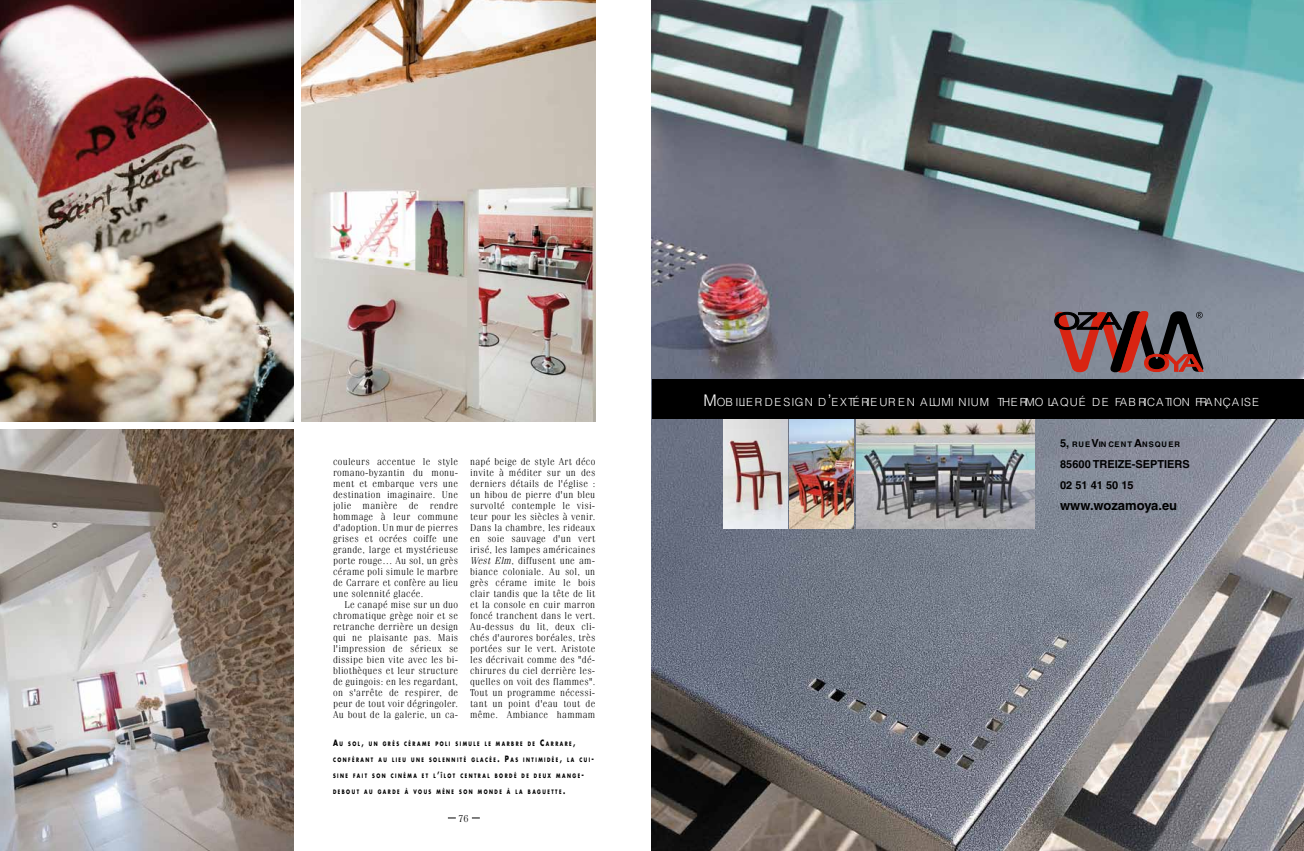
<style>
.page{position:relative;width:1304px;height:851px;background:#fff}
.page>*{position:absolute;margin:0;border:0;box-sizing:border-box;transform-origin:0 0}
.t1{font:700 13px "Helvetica";color:#000}
.t2{font:300 11.2px "Helvetica";letter-spacing:.07em;color:#fff}
.t3{font:700 11px/21px "Helvetica";color:#000}
.t4{font:300 10px/11px "Fenice";letter-spacing:.03em;color:#000;text-align:justify}
.t5{font:700 7.7px "Helvetica";letter-spacing:.125em;color:#000}
.t6{font:700 5.9px "Futura";letter-spacing:.33em;color:#000;scale:.75 1}
.s1{font-style:italic}
.s2{font-size:8.5px}
.s3{font-size:16px}
.s4{font-size:11px}
</style>
<div class="page">
<img style="left:0;top:0;width:294px;height:422px">
<img style="left:0;top:429px;width:294px;height:421px">
<img style="left:301px;top:0;width:294px;height:422px">
<img style="left:652px;top:0;width:652px;height:850px">
<img style="left:856px;top:419px;width:179px;height:109px">
<img style="left:790px;top:419px;width:63px;height:109px">
<img style="left:724px;top:419px;width:63px;height:109px">
<svg style="left:1054px;top:310px;width:150px;height:62px"></svg>
<div style="left:652px;top:379px;width:652px;height:40px;background:#000"></div>
<p class="t4" style="left:470px;top:455px;width:127px">napé beige de style Art déco invite à méditer sur un des derniers détails de l'église : un hibou de pierre d'un bleu survolté contemple le visi&shy;teur pour les siècles à venir.<br>Dans la chambre, les rideaux en soie sauvage d'un vert irisé, les lampes américaines <span class="s1">West Elm</span>, diffusent une am&shy;biance coloniale. Au sol, un grès cérame imite le bois clair tandis que la tête de lit et la console en cuir marron foncé tranchent dans le vert.<br>Au-dessus du lit, deux cli&shy;chés d'aurores boréales, très portées sur le vert. Aristote les décrivait comme des "dé&shy;chirures du ciel derrière les&shy;quelles on voit des flammes".<br>Tout un programme nécessi&shy;tant un point d'eau tout de même. Ambiance hammam</p>
<p class="t6" style="left:333px;top:739px;width:325px"><span class="s2">A</span>U SOL<span class="s2">,</span> UN GRÈS CÉRAME POLI SIMULE LE MARBRE DE <span class="s2">C</span> ARRARE<span class="s2">,</span></p>
<p class="t6" style="left:333px;top:755px;width:350px">CONFÈRANT AU LIEU UNE SOLENNITÉ GLACÉE<span class="s2">. P</span>AS INTIMIDÉE<span class="s2">,</span> LA CUI<span class="s2">-</span></p>
<p class="t6" style="left:333px;top:771px;width:336px">SINE FAIT SON CINÉMA ET L<span class="s2">’</span>ÎLOT CENTRAL BORDÉ DE DEUX MANGE<span class="s2">-</span></p>
<p class="t6" style="left:333px;top:787px;width:311px">DEBOUT AU GARDE À VOUS MÈNE SON MONDE À LA BAGUETT E<span class="s2">.</span></p>
<p class="t4" style="left:458px;top:812px;width:12px">76</p>
<p class="t4" style="left:333px;top:455px;width:127px">couleurs accentue le style romano-byzantin du monu&shy;ment et embarque vers une destination imaginaire. Une jolie manière de rendre hommage à leur commune d'adoption. Un mur de pierres grises et ocrées coiffe une grande, large et mystérieuse porte rouge… Au sol, un grès cérame poli simule le marbre de Carrare et confère au lieu une solennité glacée.</p>
<p class="t4" style="left:333px;top:598px;width:127px;text-indent:11px">Le canapé mise sur un duo chromatique grège noir et se retranche derrière un design qui ne plaisante pas. Mais l'impression de sérieux se dissipe bien vite avec les bi&shy;bliothèques et leur structure de guingois: en les regardant, on s'arrête de respirer, de peur de tout voir dégringoler.<br>Au bout de la galerie, un ca-</p>
<p class="t2" style="left:703px;top:394px;width:557px"><span class="s3">M</span>OB ILIER DESIGN D<span class="s3">’</span>EXTÉRIEUR EN ALUMI NIUM THERMO LAQUÉ DE FAB RICATION FRANÇAISE</p>
<p class="t5" style="left:1060px;top:440px;width:121px"><span class="s4">5,</span> RUE<span class="s4">V</span>IN CENT <span class="s4">A</span>NSQUER</p>
<p class="t3" style="left:1060px;top:454px;width:40px">85600 TREI</p>
<p class="t3" style="left:1060px;top:454px;width:105px;text-indent:58px">ZE-SE PTIERS<br>02 51 41 50 15</p>
<h1 class="t1" style="left:1060px;top:498px;width:119px">www.wozamoya.eu</h1>
</div>
